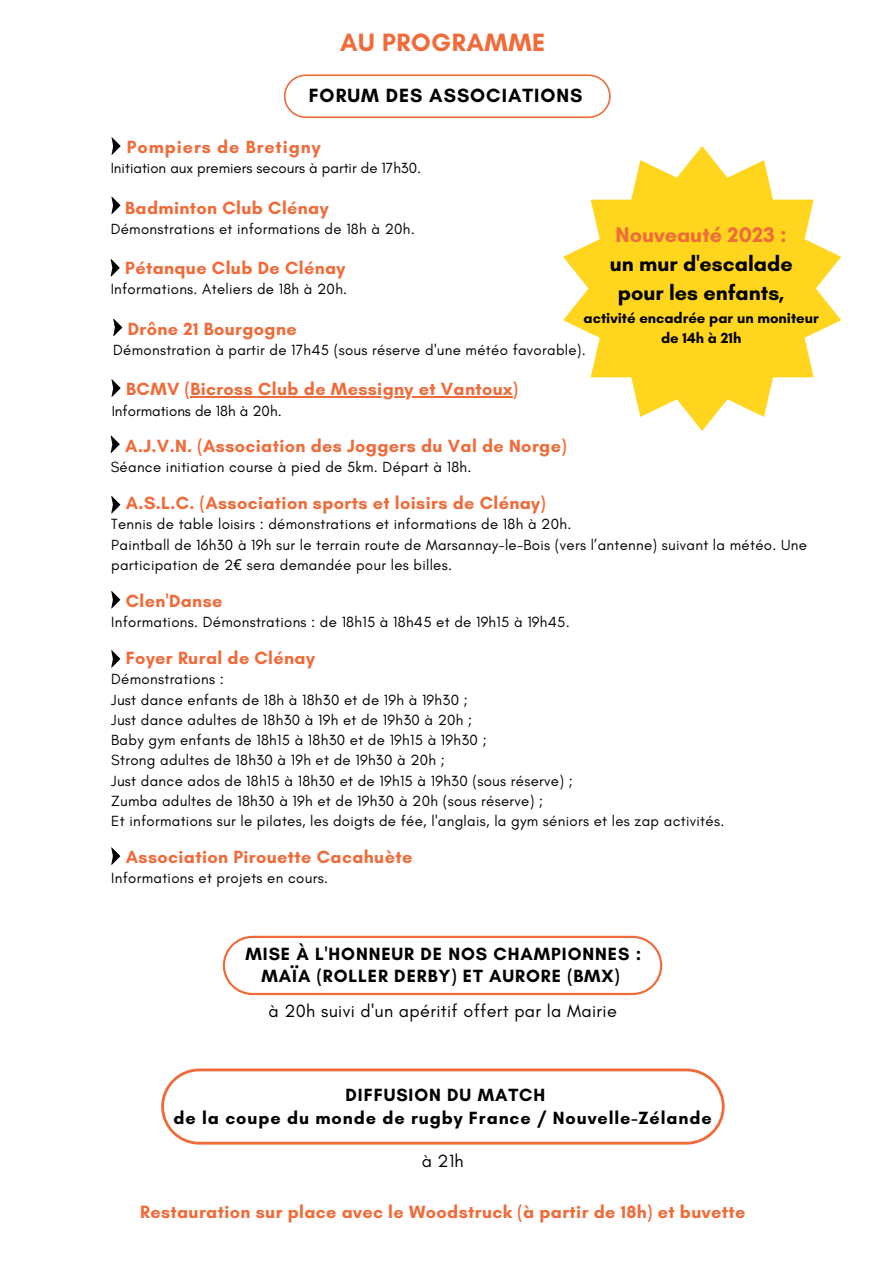
<style>
.page{position:relative;width:894px;height:1264px;background:#fff}
.page>*{position:absolute;margin:0;border:0;box-sizing:border-box;transform-origin:0 0}
.t1{font:700 25.5px "Glacial Indifference";letter-spacing:.02em;color:#f06b3a}
.t2{font:700 21.6px "Glacial Indifference";color:#000}
.t3{font:700 21.6px "Glacial Indifference";color:#f06b3a}
.t4{font:700 19.5px "Glacial Indifference";letter-spacing:.05em;color:#000}
.t5{font:700 18px "Glacial Indifference";letter-spacing:.02em;color:#f06b3a}
.t6{font:700 18px "Glacial Indifference";letter-spacing:.05em;color:#000}
.t7{font:18px "Glacial Indifference";letter-spacing:.02em;color:#000}
.t8{font:700 18px "Glacial Indifference";letter-spacing:.05em;color:#f06b3a}
.t9{font:15px/20.2px "Glacial Indifference";letter-spacing:.02em;color:#000}
.t10{font:15px "Glacial Indifference";color:#000}
.t11{font:700 14.85px "Glacial Indifference";color:#000}
.s1{font-family:"Noto Sans"}
</style>
<div class="page">
<svg style="left:111px;top:650px;width:9px;height:17px"></svg>
<svg style="left:111px;top:196px;width:9px;height:18px"></svg>
<svg style="left:111px;top:435px;width:9px;height:18px"></svg>
<svg style="left:111px;top:259px;width:9px;height:17px"></svg>
<hr style="left:190px;top:396px;width:322px;height:1px;background:#f06b3a">
<svg style="left:111px;top:379px;width:9px;height:18px"></svg>
<svg style="left:111px;top:496px;width:9px;height:17px"></svg>
<svg style="left:111px;top:137px;width:9px;height:18px"></svg>
<svg style="left:113px;top:319px;width:9px;height:17px"></svg>
<svg style="left:111px;top:847px;width:9px;height:17px"></svg>
<svg style="left:563px;top:146px;width:277px;height:285px;fill:#ffd51e"></svg>
<svg style="left:284px;top:74px;width:326px;height:44px"></svg>
<svg style="left:223px;top:935px;width:439px;height:60px"></svg>
<svg style="left:161px;top:1068px;width:563px;height:76px"></svg>
<svg style="left:111px;top:591px;width:9px;height:17px"></svg>
<p class="t1" style="left:340px;top:27px;width:206px">AU PROGRAMME</p>
<p class="t4" style="left:309px;top:84px;width:275px">FORUM DES ASSOCIATIONS</p>
<p class="t8" style="left:127px;top:136px;width:195px">Pompiers de Bretigny</p>
<p class="t10" style="left:111px;top:159px;width:312px">Initiation aux premiers secours à partir de 17h30.</p>
<p class="t5" style="left:125px;top:197px;width:205px">Badminton Club Clénay</p>
<p class="t9" style="left:111px;top:219px;width:305px">Démonstrations et informations de 18h à 20h.</p>
<p class="t3" style="left:615px;top:221px;width:173px">Nouveauté 2023 :</p>
<p class="t2" style="left:609px;top:250px;width:184px">un mur d'escalade</p>
<p class="t2" style="left:617px;top:280px;width:168px">pour les enfants,</p>
<p class="t11" style="left:583px;top:309px;width:236px">activité encadrée par un moniteur</p>
<p class="t11" style="left:661px;top:329px;width:82px">de 14h à 21h</p>
<p class="t5" style="left:125px;top:257px;width:222px">Pétanque Club De Clénay</p>
<p class="t9" style="left:111px;top:279px;width:238px">Informations. Ateliers de 18h à 20h.</p>
<p class="t5" style="left:128px;top:317px;width:170px">Drône 21 Bourgogne</p>
<p class="t9" style="left:113px;top:339px;width:474px">Démonstration à partir de 17h45 (sous réserve d'une météo favorable).</p>
<p class="t5" style="left:126px;top:378px;width:393px">BCMV (Bicross Club de Messigny et Vantoux)</p>
<p class="t10" style="left:112px;top:401px;width:171px">Informations de 18h à 20h.</p>
<p class="t5" style="left:125px;top:434px;width:442px">A.J.V.N. (Association des Joggers du Val de Norge)</p>
<p class="t9" style="left:111px;top:456px;width:362px">Séance initiation course à pied de 5km. Départ à 18h.</p>
<p class="t5" style="left:126px;top:492px;width:421px">A.S.L.C. (Association sports et loisirs de Clénay)</p>
<p class="t9" style="left:111px;top:514px;width:461px">Tennis de table loisirs : démonstrations et informations de 18h à 20h.</p>
<p class="t9" style="left:111px;top:534px;width:697px">Paintball de 16h30 à 19h sur le terrain route de Marsannay-le-Bois (vers l’antenne) suivant la météo. Une participation de 2<span class="s1">€</span> sera demandée pour les billes.</p>
<p class="t5" style="left:126px;top:589px;width:98px">Clen'Danse</p>
<p class="t9" style="left:111px;top:611px;width:460px">Informations. Démonstrations : de 18h15 à 18h45 et de 19h15 à 19h45.</p>
<p class="t5" style="left:126px;top:647px;width:190px">Foyer Rural de Clénay</p>
<p class="t9" style="left:111px;top:669px;width:114px">Démonstrations :</p>
<p class="t9" style="left:111px;top:689px;width:358px">Just dance enfants de 18h à 18h30 et de 19h à 19h30 ;</p>
<p class="t9" style="left:111px;top:709px;width:362px">Just dance adultes de 18h30 à 19h et de 19h30 à 20h ;</p>
<p class="t9" style="left:111px;top:729px;width:377px">Baby gym enfants de 18h15 à 18h30 et de 19h15 à 19h30 ;</p>
<p class="t9" style="left:111px;top:750px;width:335px">Strong adultes de 18h30 à 19h et de 19h30 à 20h ;</p>
<p class="t9" style="left:111px;top:770px;width:463px">Just dance ados de 18h15 à 18h30 et de 19h15 à 19h30 (sous réserve) ;</p>
<p class="t9" style="left:111px;top:790px;width:433px">Zumba adultes de 18h30 à 19h et de 19h30 à 20h (sous réserve) ;</p>
<p class="t9" style="left:111px;top:810px;width:614px">Et informations sur le pilates, les doigts de fée, l'anglais, la gym séniors et les zap activités.</p>
<p class="t5" style="left:126px;top:846px;width:288px">Association Pirouette Cacahuète</p>
<p class="t9" style="left:111px;top:868px;width:218px">Informations et projets en cours.</p>
<p class="t6" style="left:245px;top:942px;width:397px">MISE À L'HONNEUR DE NOS CHAMPIONNES :</p>
<p class="t6" style="left:261px;top:965px;width:359px">MAÏA (ROLLER DERBY) ET AURORE (BMX)</p>
<p class="t7" style="left:268px;top:999px;width:350px">à 20h suivi d'un apéritif offert par la Mairie</p>
<p class="t6" style="left:345px;top:1083px;width:201px">DIFFUSION DU MATCH</p>
<p class="t6" style="left:173px;top:1106px;width:539px">de la coupe du monde de rugby France / Nouvelle-Zélande</p>
<p class="t7" style="left:421px;top:1149px;width:43px">à 21h</p>
<p class="t5" style="left:140px;top:1200px;width:606px">Restauration sur place avec le Woodstruck (à partir de 18h) et buvette</p>
</div>
